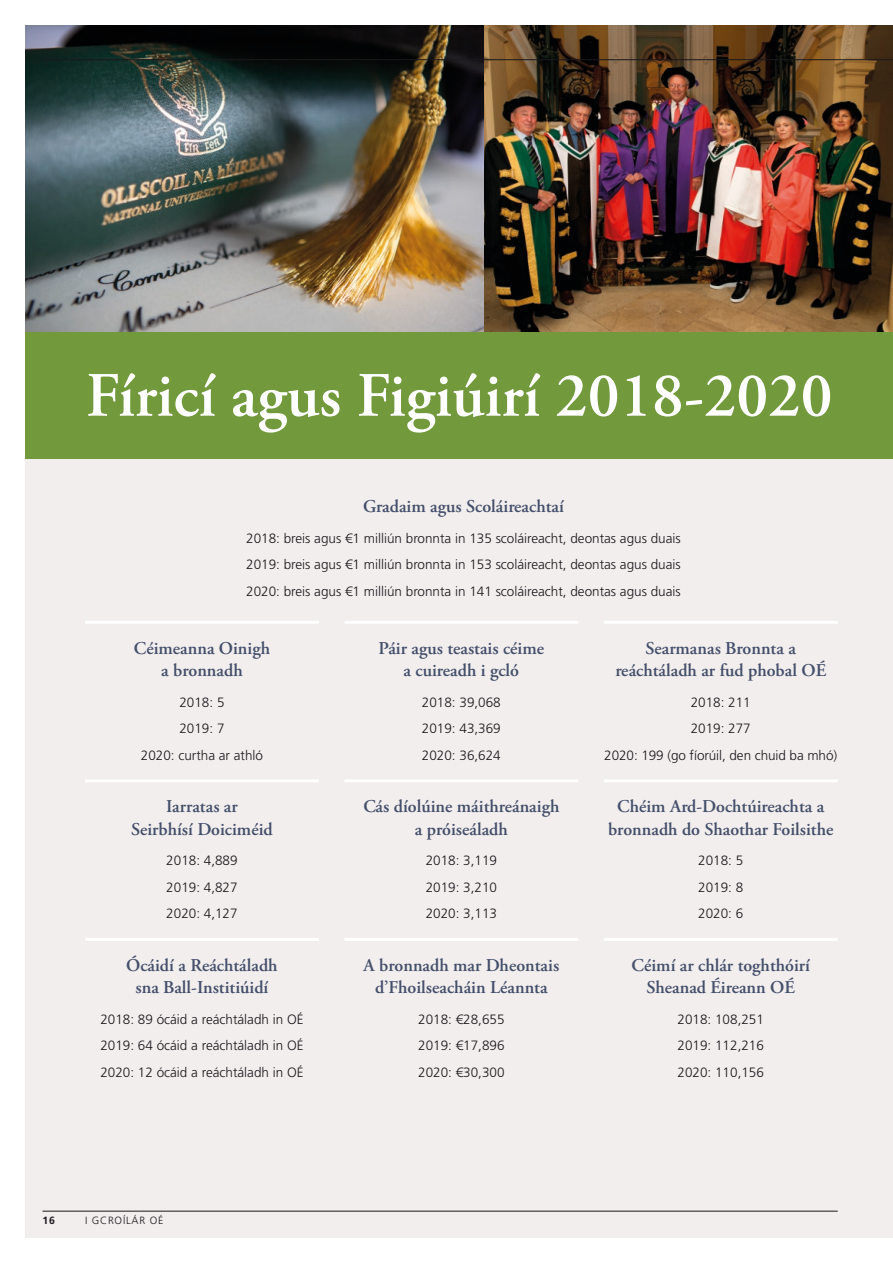
<style>
.page{position:relative;width:893px;height:1263px;background:#fff}
.page>*{position:absolute;margin:0;border:0;box-sizing:border-box;transform-origin:0 0}
.head_1{font:600 63px "Adobe Garamond Pro";color:#fff}
.F_F_head{font:600 18px/22.5px "Adobe Garamond Pro";color:#444f6a;text-align:center}
.body{font:300 13.5px "Frutiger LT Std";color:#1a181c}
.t1{font:300 10.5px "Frutiger LT Std";letter-spacing:.075em;color:#1a181c}
.t2{font:700 10.5px "Frutiger LT Std";color:#1a181c}
</style>
<div class="page">
<div style="left:26px;top:26px;width:867px;height:1211px;background:#f2eeee"></div>
<div style="left:26px;top:26px;width:867px;height:433px;background:#729a3c"></div>
<img style="left:26px;top:26px;width:867px;height:306px">
<hr style="left:43px;top:1211px;width:795px;height:1px;background:#1a181c">
<hr style="left:43px;top:59px;width:850px;height:1px;background:#1a181c">
<hr style="left:85px;top:621px;width:234px;height:3px;background:#fff">
<hr style="left:85px;top:779px;width:234px;height:3px;background:#fff">
<hr style="left:85px;top:938px;width:234px;height:3px;background:#fff">
<hr style="left:344px;top:621px;width:234px;height:3px;background:#fff">
<hr style="left:344px;top:779px;width:234px;height:3px;background:#fff">
<hr style="left:344px;top:938px;width:234px;height:3px;background:#fff">
<hr style="left:604px;top:621px;width:234px;height:3px;background:#fff">
<hr style="left:604px;top:779px;width:234px;height:3px;background:#fff">
<hr style="left:604px;top:938px;width:234px;height:3px;background:#fff">
<p class="head_1" style="left:86px;top:359px;width:748px">Fíricí agus Figiúirí 2018-2020</p>
<p class="F_F_head" style="left:363px;top:495px;width:202px">Gradaim agus Scoláireachtaí</p>
<p class="body" style="left:246px;top:530px;width:436px">2018: breis agus €1 milliún bronnta in 135 scoláireacht, deontas agus duais</p>
<p class="body" style="left:246px;top:557px;width:436px">2019: breis agus €1 milliún bronnta in 153 scoláireacht, deontas agus duais</p>
<p class="body" style="left:246px;top:583px;width:436px">2020: breis agus €1 milliún bronnta in 141 scoláireacht, deontas agus duais</p>
<p class="F_F_head" style="left:134px;top:637px;width:138px">Céimeanna Oinigh a bronnadh</p>
<p class="body" style="left:179px;top:694px;width:47px">2018: 5</p>
<p class="body" style="left:179px;top:721px;width:47px">2019: 7</p>
<p class="body" style="left:141px;top:747px;width:124px">2020: curtha ar athló</p>
<p class="F_F_head" style="left:131px;top:795px;width:143px">Iarratas ar<br>Seirbhísí Doiciméid</p>
<p class="body" style="left:166px;top:853px;width:73px">2018: 4,889</p>
<p class="body" style="left:166px;top:879px;width:73px">2019: 4,827</p>
<p class="body" style="left:166px;top:906px;width:73px">2020: 4,127</p>
<p class="F_F_head" style="left:126px;top:954px;width:153px">Ócáidí a Reáchtáladh sna Ball-Institiúidí</p>
<p class="body" style="left:100px;top:1011px;width:205px">2018: 89 ócáid a reáchtáladh in OÉ</p>
<p class="body" style="left:100px;top:1038px;width:205px">2019: 64 ócáid a reáchtáladh in OÉ</p>
<p class="body" style="left:100px;top:1064px;width:205px">2020: 12 ócáid a reáchtáladh in OÉ</p>
<p class="t2" style="left:43px;top:1214px;width:14px">16</p>
<p class="t1" style="left:85px;top:1214px;width:80px">I GCROÍLÁR OÉ</p>
<p class="F_F_head" style="left:379px;top:637px;width:167px">Páir agus teastais céime a cuireadh i gcló</p>
<p class="body" style="left:422px;top:694px;width:80px">2018: 39,068</p>
<p class="body" style="left:422px;top:721px;width:80px">2019: 43,369</p>
<p class="body" style="left:422px;top:747px;width:80px">2020: 36,624</p>
<p class="F_F_head" style="left:363px;top:795px;width:198px">Cás díolúine máithreánaigh a próiseáladh</p>
<p class="body" style="left:426px;top:853px;width:73px">2018: 3,119</p>
<p class="body" style="left:426px;top:879px;width:73px">2019: 3,210</p>
<p class="body" style="left:426px;top:906px;width:73px">2020: 3,113</p>
<p class="F_F_head" style="left:363px;top:954px;width:197px">A bronnadh mar Dheontais d’Fhoilseacháin Léannta</p>
<p class="body" style="left:418px;top:1011px;width:88px">2018: €28,655</p>
<p class="body" style="left:418px;top:1038px;width:88px">2019: €17,896</p>
<p class="body" style="left:418px;top:1064px;width:88px">2020: €30,300</p>
<p class="F_F_head" style="left:615px;top:637px;width:212px">Searmanas Bronnta a reáchtáladh ar fud phobal OÉ</p>
<p class="body" style="left:691px;top:694px;width:62px">2018: 211</p>
<p class="body" style="left:691px;top:721px;width:62px">2019: 277</p>
<p class="body" style="left:604px;top:747px;width:234px">2020: 199 (go fíorúil, den chuid ba mhó)</p>
<p class="F_F_head" style="left:608px;top:795px;width:227px">Chéim Ard-Dochtúireachta a bronnadh do Shaothar Foilsithe</p>
<p class="body" style="left:698px;top:853px;width:47px">2018: 5</p>
<p class="body" style="left:698px;top:879px;width:47px">2019: 8</p>
<p class="body" style="left:698px;top:906px;width:47px">2020: 6</p>
<p class="F_F_head" style="left:632px;top:954px;width:180px">Céimí ar chlár toghthóirí<br>Sheanad Éireann OÉ</p>
<p class="body" style="left:678px;top:1011px;width:88px">2018: 108,251</p>
<p class="body" style="left:678px;top:1038px;width:88px">2019: 112,216</p>
<p class="body" style="left:678px;top:1064px;width:88px">2020: 110,156</p>
</div>
